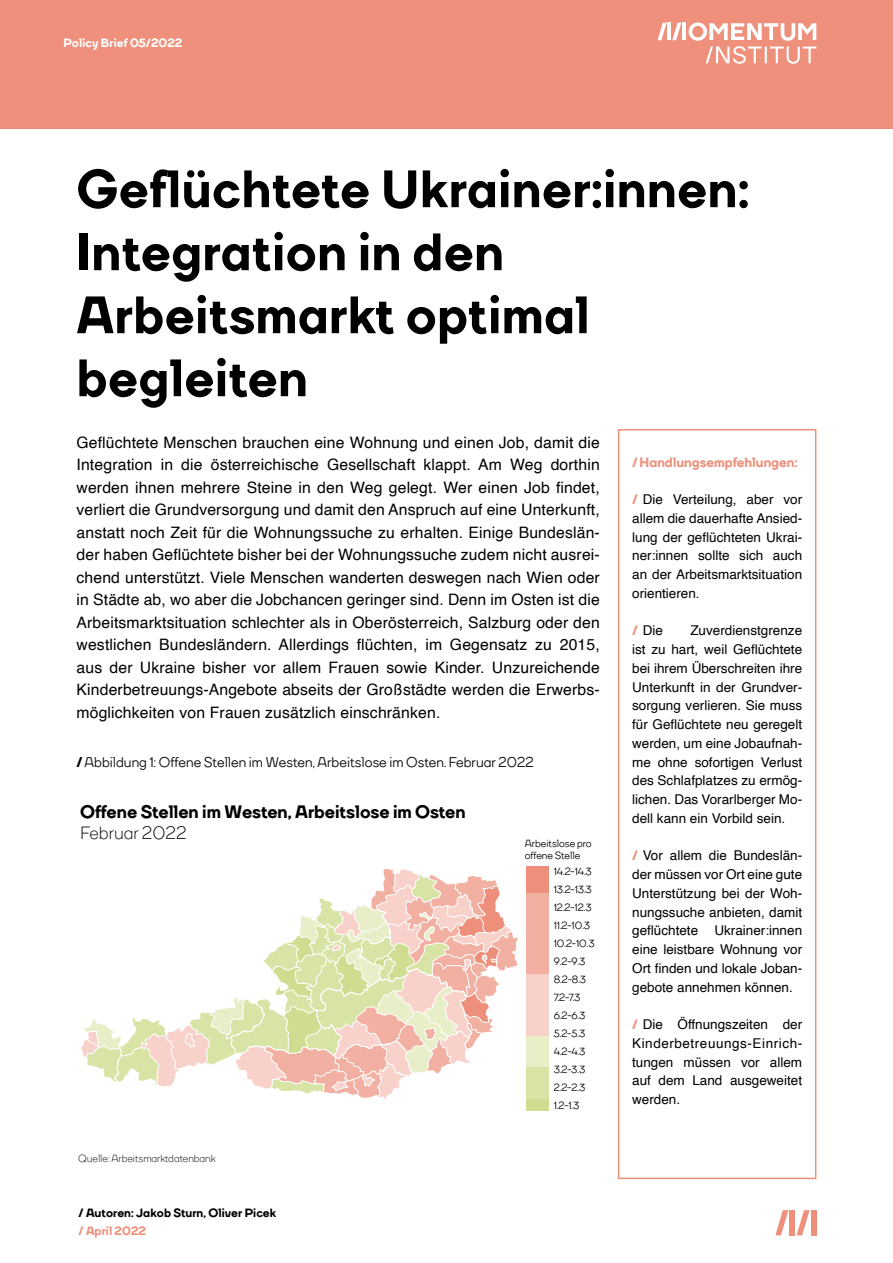
<style>
.page{position:relative;width:893px;height:1263px;background:#fff}
.page>*{position:absolute;margin:0;border:0;box-sizing:border-box;transform-origin:0 0}
.t1{font:800 52.5px/63px "TT Firs";letter-spacing:.01em;color:#000}
.t2{font:800 18px "TT Firs";color:#010101}
.t3{font:18px "TT Firs";color:#010101}
.t4{font:15.75px/22.5px "Helvetica";letter-spacing:.01em;color:#000;text-align:justify}
.t5{font:500 14.25px "TT Firs";letter-spacing:.005em;color:#000}
.t6{font:13.5px/18.8px "Helvetica";color:#000;text-align:justify}
.t7{font:800 13.5px "TT Firs";color:#ee907b}
.t8{font:800 12px "TT Firs";letter-spacing:.005em;color:#000}
.t9{font:800 12px "TT Firs";letter-spacing:.005em;color:#fff}
.t10{font:800 12px "TT Firs";letter-spacing:.005em;color:#ee907b}
.t11{font:500 10.5px/18px "TT Firs";color:#010000}
.t12{font:10.5px "TT Firs";color:#010101}
.s1{font-family:"TT Firs";font-weight:800;color:#ee907b}
.s2{font-weight:800}
</style>
<div class="page">
<div style="left:0;top:0;width:893px;height:129px;background:#ee907b"></div>
<hr style="left:682px;top:23px;width:4px;height:17px;background:#fff">
<svg style="left:657px;top:23px;width:24px;height:17px"></svg>
<svg style="left:689px;top:23px;width:127px;height:41px"></svg>
<div style="left:811px;top:1210px;width:5px;height:25px;background:#ee907b"></div>
<div style="left:790px;top:1210px;width:5px;height:25px;background:#ee907b"></div>
<svg style="left:796px;top:1210px;width:14px;height:25px"></svg>
<svg style="left:775px;top:1210px;width:13px;height:25px"></svg>
<div style="left:618px;top:429px;width:198px;height:750px;border:2px solid #ee907b"></div>
<div style="left:526px;top:1099px;width:23px;height:11px;background:#cfdd90"></div>
<div style="left:526px;top:1067px;width:23px;height:31px;background:#d8e4a6"></div>
<div style="left:526px;top:1036px;width:23px;height:31px;background:#e7eec8"></div>
<div style="left:526px;top:974px;width:23px;height:62px;background:#f8d2ca"></div>
<div style="left:526px;top:892px;width:23px;height:82px;background:#f2b0a2"></div>
<div style="left:526px;top:866px;width:23px;height:26px;background:#ed8f7a"></div>
<svg style="left:81px;top:869px;width:437px;height:230px"></svg>
<p class="t9" style="left:64px;top:35px;width:120px">Policy Brief 05/2022</p>
<h1 class="t1" style="left:77px;top:158px;width:674px">Geflüchtete Ukrainer:innen:<br>Integration in den<br>Arbeitsmarkt optimal begleiten</h1>
<p class="t4" style="left:77px;top:431px;width:525px">Geflüchtete Menschen brauchen eine Wohnung und einen Job, damit die Integration in die österreichische Gesellschaft klappt. Am Weg dorthin werden ihnen mehrere Steine in den Weg gelegt. Wer einen Job findet, verliert die Grundversorgung und damit den Anspruch auf eine Unterkunft, anstatt noch Zeit für die Wohnungssuche zu erhalten. Einige Bundeslän&shy;der haben Geflüchtete bisher bei der Wohnungssuche zudem nicht ausrei&shy;chend unterstützt. Viele Menschen wanderten deswegen nach Wien oder in Städte ab, wo aber die Jobchancen geringer sind. Denn im Osten ist die Arbeitsmarktsituation schlechter als in Oberösterreich, Salzburg oder den westlichen Bundesländern. Allerdings flüchten, im Gegensatz zu 2015, aus der Ukraine bisher vor allem Frauen sowie Kinder. Unzureichende Kinderbetreuungs-Angebote abseits der Großstädte werden die Erwerbs&shy;möglichkeiten von Frauen zusätzlich einschränken.</p>
<p class="t7" style="left:632px;top:453px;width:167px">/Handlungsempfehlungen:</p>
<p class="t6" style="left:632px;top:490px;width:172px"><span class="s1">/</span> Die Verteilung, aber vor allem die dauerhafte Ansied&shy;lung der geflüchteten Ukrai&shy;ner:innen sollte sich auch an der Arbeitsmarktsituation orientieren.</p>
<p class="t6" style="left:632px;top:622px;width:32px"><span class="s1">/</span> Die</p>
<p class="t6" style="left:632px;top:622px;width:172px;text-indent:58px">Zuverdienstgrenze ist zu hart, weil Geflüchtete bei ihrem Überschreiten ihre Unterkunft in der Grundver&shy;sorgung verlieren. Sie muss für Geflüchtete neu geregelt werden, um eine Jobaufnah&shy;me ohne sofortigen Verlust des Schlafplatzes zu ermög&shy;lichen. Das Vorarlberger Mo&shy;dell kann ein Vorbild sein.</p>
<p class="t6" style="left:632px;top:847px;width:172px"><span class="s1">/</span> Vor allem die Bundeslän&shy;der müssen vor Ort eine gute Unterstützung bei der Woh&shy;nungssuche anbieten, damit geflüchtete Ukrainer:innen eine leistbare Wohnung vor Ort finden und lokale Joban&shy;gebote annehmen können.</p>
<p class="t6" style="left:632px;top:1015px;width:172px"><span class="s1">/</span> Die Öffnungszeiten der Kinderbetreuungs-Einrich&shy;tungen müssen vor allem auf dem Land ausgeweitet werden.</p>
<p class="t5" style="left:77px;top:753px;width:459px"><span class="s2">/</span>Abbildung 1: Offene Stellen im Westen, Arbeitslose im Osten. Februar 2022</p>
<p class="t2" style="left:80px;top:800px;width:387px">Offene Stellen im Westen, Arbeitslose im Osten</p>
<p class="t3" style="left:80px;top:822px;width:108px">Februar 2022</p>
<p class="t11" style="left:525px;top:837px;width:68px;line-height:12.6px">Arbeitslose pro offene Stelle</p>
<p class="t11" style="left:554px;top:862px;width:42px">14.2-14.3<br>13.2-13.3<br>12.2-12.3<br>11.2-10.3<br>10.2-10.3<br>9.2-9.3<br>8.2-8.3<br>7.2-7.3<br>6.2-6.3<br>5.2-5.3<br>4.2-4.3<br>3.2-3.3<br>2.2-2.3<br>1.2-1.3</p>
<p class="t12" style="left:78px;top:1152px;width:139px">Quelle: Arbeitsmarktdatenbank</p>
<p class="t8" style="left:78px;top:1205px;width:199px">/ Autoren: Jakob Sturn, Oliver Picek</p>
<p class="t10" style="left:78px;top:1223px;width:69px">/ April 2022</p>
</div>
